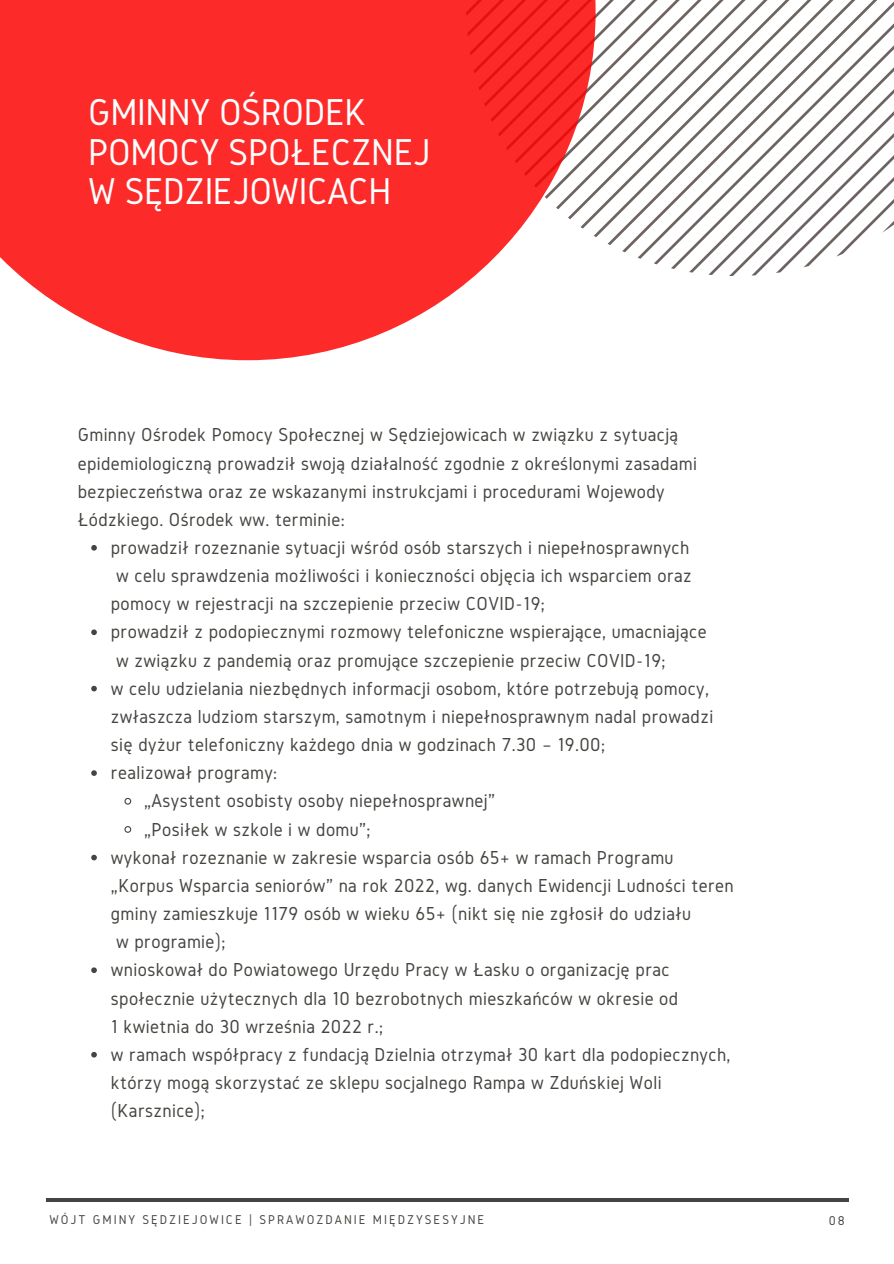
<style>
.page{position:relative;width:894px;height:1264px;background:#fff}
.page>*{position:absolute;margin:0;border:0;box-sizing:border-box;transform-origin:0 0}
.t1{font:38.85px/39.5px "Gidole";letter-spacing:-.01em;color:#fff}
.t2{font:19.5px/28.2px "Gidole";letter-spacing:.02em;color:#444440}
.t3{font:13.2px "Gidole";letter-spacing:.15em;color:#444440}
</style>
<div class="page">
<svg style="left:595px;top:0;width:298px;height:275px"></svg>
<hr style="left:46px;top:1198px;width:802px;height:3px;background:#444440">
<svg style="left:0;top:0;width:595px;height:360px;fill:#fd2a2a"></svg>
<svg style="left:91px;top:545px;width:6px;height:5px"></svg>
<svg style="left:91px;top:629px;width:6px;height:6px"></svg>
<svg style="left:91px;top:685px;width:6px;height:6px"></svg>
<svg style="left:91px;top:770px;width:6px;height:6px"></svg>
<svg style="left:124px;top:797px;width:8px;height:8px"></svg>
<svg style="left:124px;top:826px;width:8px;height:7px"></svg>
<svg style="left:91px;top:854px;width:6px;height:6px"></svg>
<svg style="left:91px;top:967px;width:6px;height:6px"></svg>
<svg style="left:91px;top:1052px;width:6px;height:5px"></svg>
<p class="t1" style="left:88px;top:92px;width:343px">GMINNY OŚRODEK<br>POMOCY SPOŁECZNEJ</p>
<p class="t1" style="left:88px;top:171px;width:304px">W SĘDZIEJOWICACH</p>
<p class="t2" style="left:78px;top:420px;width:620px">Gminny Ośrodek Pomocy Społecznej w Sędziejowicach w związku z sytuacją epidemiologiczną prowadził swoją działalność zgodnie z określonymi zasadami bezpieczeństwa oraz ze wskazanymi instrukcjami i procedurami Wojewody Łódzkiego. Ośrodek ww. terminie:</p>
<p class="t2" style="left:111px;top:533px;width:582px">prowadził rozeznanie sytuacji wśród osób starszych i niepełnosprawnych w celu sprawdzenia możliwości i konieczności objęcia ich wsparciem oraz pomocy w rejestracji na szczepienie przeciw COVID-19;</p>
<p class="t2" style="left:111px;top:617px;width:597px">prowadził z podopiecznymi rozmowy telefoniczne wspierające, umacniające w związku z pandemią oraz promujące szczepienie przeciw COVID-19;</p>
<p class="t2" style="left:111px;top:674px;width:603px">w celu udzielania niezbędnych informacji osobom, które potrzebują pomocy, zwłaszcza ludziom starszym, samotnym i niepełnosprawnym nadal prowadzi się dyżur telefoniczny każdego dnia w godzinach 7.30 – 19.00;</p>
<p class="t2" style="left:111px;top:758px;width:168px">realizował programy:</p>
<p class="t2" style="left:144px;top:786px;width:352px">„Asystent osobisty osoby niepełnosprawnej”</p>
<p class="t2" style="left:144px;top:814px;width:228px">„Posiłek w szkole i w domu”;</p>
<p class="t2" style="left:111px;top:843px;width:624px">wykonał rozeznanie w zakresie wsparcia osób 65+ w ramach Programu „Korpus Wsparcia seniorów” na rok 2022, wg. danych Ewidencji Ludności teren gminy zamieszkuje 1179 osób w wieku 65+ (nikt się nie zgłosił do udziału<br>w programie);</p>
<p class="t2" style="left:111px;top:955px;width:568px">wnioskował do Powiatowego Urzędu Pracy w Łasku o organizację prac społecznie użytecznych dla 10 bezrobotnych mieszkańców w okresie od<br>1 kwietnia do 30 września 2022 r.;</p>
<p class="t2" style="left:111px;top:1040px;width:621px">w ramach współpracy z fundacją Dzielnia otrzymał 30 kart dla podopiecznych, którzy mogą skorzystać ze sklepu socjalnego Rampa w Zduńskiej Woli (Karsznice);</p>
<p class="t3" style="left:49px;top:1212px;width:436px">WÓJT GMINY SĘDZIEJOWICE | SPRAWOZDANIE MIĘDZYSESYJNE</p>
<p class="t3" style="left:828px;top:1213px;width:17px">08</p>
</div>
